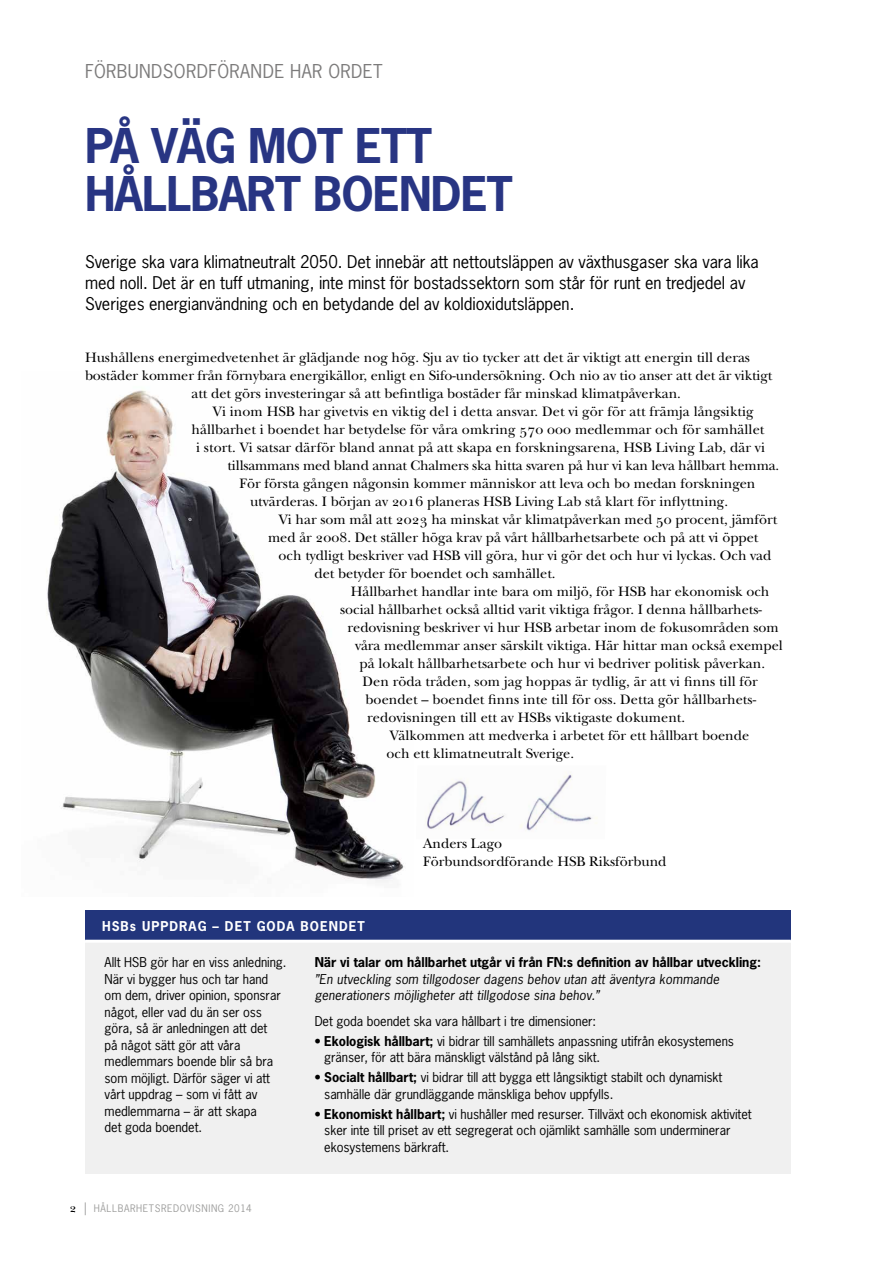
<style>
.page{position:relative;width:893px;height:1263px;background:#fff}
.page>*{position:absolute;margin:0;border:0;box-sizing:border-box;transform-origin:0 0}
.t1{font:700 45px/48px "News Gothic Std";letter-spacing:-.02em;color:#283583}
.t2{font:18px "News Gothic Std";letter-spacing:.02em;color:#7c7b7b}
.t3{font:16.5px/21px "News Gothic Std";letter-spacing:-.005em;color:#000}
.t4{font:14.25px/18px "New Baskerville Std";color:#000}
.t5{font:12.75px/16.5px "News Gothic Std";letter-spacing:-.005em;color:#000}
.t6{font:italic 12.75px/16.5px "News Gothic Std";letter-spacing:.01em;color:#000}
.t7{font:700 12.75px "News Gothic Std";letter-spacing:-.005em;color:#000}
.t8{font:700 12.75px "News Gothic Std";letter-spacing:.08em;color:#fff}
.t9{font:9.75px "News Gothic Std";letter-spacing:.06em;color:#9d9d9c}
.s1{font-weight:700}
.s2{font-family:"New Baskerville Std";font-size:12.75px;color:#000}
.s3{font-family:"New Baskerville Std";font-size:12.75px}
</style>
<div class="page">
<img style="left:47px;top:390px;width:357px;height:492px">
<img style="left:425px;top:772px;width:173px;height:59px">
<div style="left:85px;top:910px;width:706px;height:31px;background:#22357c"></div>
<div style="left:85px;top:941px;width:706px;height:233px;background:#f0f0f0"></div>
<hr style="left:85px;top:940px;width:706px;height:3px;background:#fff">
<hr style="left:892px;top:1097px;width:1px;height:166px;background:#575756">
<p class="t2" style="left:85px;top:59px;width:299px">FÖRBUNDSORDFÖRANDE HAR ORDET</p>
<h1 class="t1" style="left:85px;top:121px;width:429px">PÅ VÄG MOT ETT<br>HÅLLBART BOENDET</h1>
<p class="t3" style="left:85px;top:251px;width:675px">Sverige ska vara klimatneutralt 2050. Det innebär att nettoutsläppen av växthusgaser ska vara lika med noll. Det är en tuff utmaning, inte minst för bostadssektorn som står för runt en tredjedel av<br>Sveriges energianvändning och en betydande del av koldioxidutsläppen.</p>
<p class="t4" style="left:85px;top:348px;width:666px">Hushållens energimedvetenhet är glädjande nog hög. Sju av tio tycker att det är viktigt att energin till deras</p>
<p class="t4" style="left:85px;top:366px;width:689px">bostäder kommer från förnybara energikällor, enligt en Sifo-undersökning. Och nio av tio anser att det är viktigt</p>
<p class="t4" style="left:192px;top:384px;width:491px">att det görs investeringar så att befintliga bostäder får minskad klimatpåverkan.</p>
<p class="t4" style="left:213px;top:402px;width:542px">Vi inom HSB har givetvis en viktig del i detta ansvar. Det vi gör för att främja långsiktig</p>
<p class="t4" style="left:192px;top:420px;width:574px">hållbarhet i boendet har betydelse för våra omkring 570 000 medlemmar och för samhället</p>
<p class="t4" style="left:196px;top:438px;width:570px">i stort. Vi satsar därför bland annat på att skapa en forskningsarena, HSB Living Lab, där vi</p>
<p class="t4" style="left:228px;top:456px;width:553px">tillsammans med bland annat Chalmers ska hitta svaren på hur vi kan leva hållbart hemma.</p>
<p class="t4" style="left:240px;top:474px;width:517px">För första gången någonsin kommer människor att leva och bo medan forskningen</p>
<p class="t4" style="left:250px;top:492px;width:480px">utvärderas. I början av 2016 planeras HSB Living Lab stå klart för inflyttning.</p>
<p class="t4" style="left:279px;top:510px;width:500px">Vi har som mål att 2023 ha minskat vår klimatpåverkan med 50 procent, jämfört</p>
<p class="t4" style="left:268px;top:528px;width:492px">med år 2008. Det ställer höga krav på vårt hållbarhetsarbete och på att vi öppet</p>
<p class="t4" style="left:279px;top:546px;width:494px">och tydligt beskriver vad HSB vill göra, hur vi gör det och hur vi lyckas. Och vad</p>
<p class="t4" style="left:315px;top:564px;width:243px">det betyder för boendet och samhället.</p>
<p class="t4" style="left:351px;top:582px;width:420px">Hållbarhet handlar inte bara om miljö, för HSB har ekonomisk och</p>
<p class="t4" style="left:340px;top:600px;width:423px">social hållbarhet också alltid varit viktiga frågor. I denna hållbarhets-</p>
<p class="t4" style="left:348px;top:618px;width:433px">redovisning beskriver vi hur HSB arbetar inom de fokusområden som</p>
<p class="t4" style="left:355px;top:636px;width:429px">våra medlemmar anser särskilt viktiga. Här hittar man också exempel</p>
<p class="t4" style="left:360px;top:654px;width:407px">på lokalt hållbarhetsarbete och hur vi bedriver politisk påverkan.</p>
<p class="t4" style="left:363px;top:672px;width:397px">Den röda tråden, som jag hoppas är tydlig, är att vi finns till för</p>
<p class="t4" style="left:366px;top:690px;width:392px">boendet – boendet finns inte till för oss. Detta gör hållbarhets-</p>
<p class="t4" style="left:367px;top:708px;width:320px">redovisningen till ett av HSBs viktigaste dokument.</p>
<p class="t4" style="left:390px;top:726px;width:361px">Välkommen att medverka i arbetet för ett hållbart boende</p>
<p class="t4" style="left:387px;top:744px;width:189px">och ett klimatneutralt Sverige.</p>
<p class="t4" style="left:423px;top:835px;width:245px">Anders Lago<br>Förbundsordförande HSB Riksförbund</p>
<p class="t8" style="left:102px;top:917px;width:264px">HSBs UPPDRAG – DET GODA BOENDET</p>
<p class="t7" style="left:315px;top:954px;width:448px">När vi talar om hållbarhet utgår vi från FN:s definition av hållbar utveckling:</p>
<p class="t6" style="left:315px;top:971px;width:406px">”En utveckling som tillgodoser dagens behov utan att äventyra kommande generationers möjligheter att tillgodose sina behov.”</p>
<p class="t5" style="left:315px;top:1013px;width:283px">Det goda boendet ska vara hållbart i tre dimensioner:</p>
<p class="t5" style="left:324px;top:1033px;width:411px;text-indent:-10px"><span class="s1">• Ekologisk hållbart;</span> vi bidrar till samhällets anpassning utifrån ekosystemens gränser, för att bära mänskligt välstånd på lång sikt.</p>
<p class="t5" style="left:324px;top:1069px;width:400px;text-indent:-10px"><span class="s1">• Socialt hållbart;</span> vi bidrar till att bygga ett långsiktigt stabilt och dynamiskt samhälle där grundläggande mänskliga behov uppfylls.</p>
<p class="t5" style="left:324px;top:1105px;width:429px;text-indent:-10px"><span class="s1">• Ekonomiskt hållbart;</span> vi hushåller med resurser. Tillväxt och ekonomisk aktivitet sker inte till priset av ett segregerat och ojämlikt samhälle som underminerar ekosystemens bärkraft.</p>
<p class="t5" style="left:105px;top:954px;width:183px">Allt HSB gör har en viss anledning.<br>När vi bygger hus och tar hand om dem, driver opinion, sponsrar något, eller vad du än ser oss göra, så är anledningen att det<br>på något sätt gör att våra medlemmars boende blir så bra som möjligt. Därför säger vi att vårt uppdrag – som vi fått av medlemmarna – är att skapa<br>det goda boendet.</p>
<p class="t9" style="left:70px;top:1202px;width:184px"><span class="s2">2</span> <span class="s3">|</span> HÅLLBARHETSREDOVISNING 2014</p>
</div>
